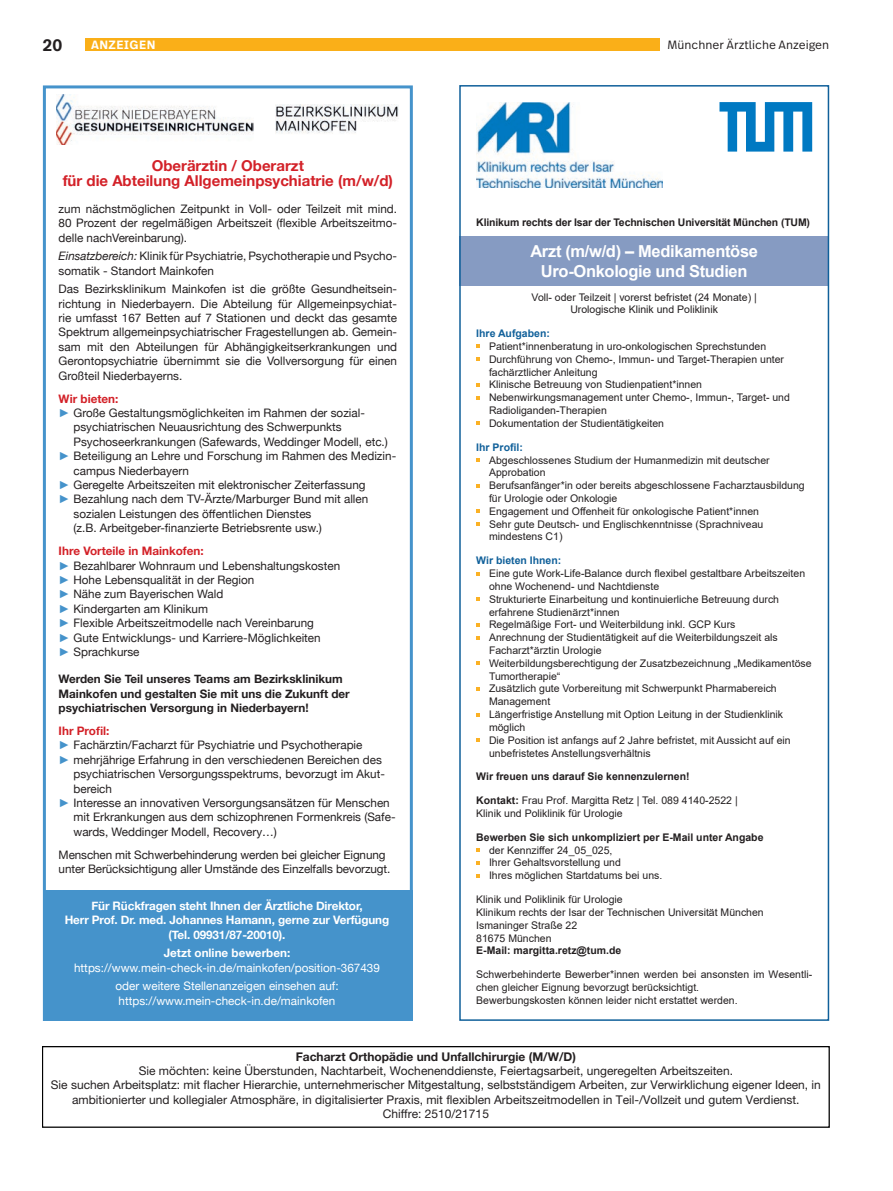
<style>
.page{position:relative;width:893px;height:1191px;background:#fff}
.page>*{position:absolute;margin:0;border:0;box-sizing:border-box;transform-origin:0 0}
.t1{font:700 16.5px/20px "Arial";letter-spacing:-.02em;color:#fff;text-align:center}
.t2{font:600 16.5px "Real Text Pro";color:#231f20}
.t3{font:700 15px/14.4px "Helvetica Neue";color:#d32128;text-align:center}
.t4{font:12px/14.4px "Helvetica Neue LT Com";color:#231f20;text-align:center}
.t5{font:700 12px "Helvetica Neue LT Com";color:#231f20}
.t6{font:300 12px "Real Text Pro";color:#231f20}
.t7{font:600 12px "Real Text Pro";letter-spacing:.04em;color:#fff}
.t8{font:11.7px/14.4px "Helvetica Neue";color:#231f20}
.t9{font:700 11.7px/14.4px "Helvetica Neue";letter-spacing:-.01em;color:#fff;text-align:center}
.t10{font:11.7px/18.6px "Helvetica Neue";color:#fff;text-align:center}
.t11{font:700 11.7px/14.4px "Helvetica Neue";color:#231f20}
.t12{font:700 11.7px "Helvetica Neue";color:#d32128}
.t13{font:10.5px/12.8px "Arial";color:#231f20}
.t14{font:700 10.5px "Arial";color:#231f20}
.t15{font:700 10.5px "Arial";color:#10609a}
.s1{font-style:italic}
.s2{font-family:"Arial";color:#4593cb}
.s3{font-weight:700;color:#d32128}
.s4{font-weight:700}
</style>
<div class="page">
<div style="left:85px;top:38px;width:574px;height:13px;background:#faaf18"></div>
<div style="left:43px;top:890px;width:369px;height:130px;background:#4593cb"></div>
<div style="left:43px;top:85px;width:369px;height:935px;border:3px solid #4593cb"></div>
<img style="left:276px;top:105px;width:122px;height:29px">
<img style="left:56px;top:94px;width:197px;height:51px">
<div style="left:459px;top:236px;width:370px;height:50px;background:#869bc2"></div>
<div style="left:459px;top:85px;width:370px;height:935px;border:2px solid #10609a"></div>
<svg style="left:476px;top:509px;width:3px;height:4px"></svg>
<svg style="left:476px;top:597px;width:3px;height:4px"></svg>
<svg style="left:476px;top:661px;width:3px;height:4px"></svg>
<svg style="left:719px;top:102px;width:93px;height:50px"></svg>
<img style="left:476px;top:102px;width:186px;height:85px">
<div style="left:43px;top:1046px;width:786px;height:81px;border:1px solid #000"></div>
<h1 class="t2" style="left:43px;top:33px;width:21px">20</h1>
<p class="t7" style="left:91px;top:36px;width:66px">ANZEIGEN</p>
<p class="t6" style="left:668px;top:36px;width:163px">Münchner Ärztliche Anzeigen</p>
<h2 class="t3" style="left:63px;top:159px;width:332px">Oberärztin / Oberarzt<br>für die Abteilung Allgemeinpsychiatrie (m/w/d)</h2>
<p class="t8" style="left:59px;top:202px;width:340px;text-align:justify">zum nächstmöglichen Zeitpunkt in Voll- oder Teilzeit mit mind.<br>80 Prozent der regelmäßigen Arbeitszeit (flexible Arbeitszeitmo&shy;delle nachVereinbarung).</p>
<p class="t8" style="left:59px;top:249px;width:340px"><span class="s1">Einsatzbereich:</span> Klinik für Psychiatrie, Psychotherapie und Psycho&shy;somatik - Standort Mainkofen</p>
<p class="t8" style="left:59px;top:282px;width:340px;text-align:justify">Das Bezirksklinikum Mainkofen ist die größte Gesundheitsein&shy;richtung in Niederbayern. Die Abteilung für Allgemeinpsychiat&shy;rie umfasst 167 Betten auf 7 Stationen und deckt das gesamte Spektrum allgemeinpsychiatrischer Fragestellungen ab. Gemein&shy;sam mit den Abteilungen für Abhängigkeitserkrankungen und Gerontopsychiatrie übernimmt sie die Vollversorgung für einen Großteil Niederbayerns.</p>
<p class="t12" style="left:59px;top:389px;width:61px">Wir bieten:</p>
<p class="t8" style="left:59px;top:406px;width:308px"><span class="s2">►</span> Große Gestaltungsmöglichkeiten im Rahmen der sozial-</p>
<p class="t8" style="left:73px;top:421px;width:270px">psychiatrischen Neuausrichtung des Schwerpunkts</p>
<p class="t8" style="left:73px;top:435px;width:316px">Psychoseerkrankungen (Safewards, Weddinger Modell, etc.)</p>
<p class="t8" style="left:59px;top:449px;width:339px"><span class="s2">►</span> Beteiligung an Lehre und Forschung im Rahmen des Medizin-</p>
<p class="t8" style="left:73px;top:464px;width:117px">campus Niederbayern</p>
<p class="t8" style="left:59px;top:478px;width:308px"><span class="s2">►</span> Geregelte Arbeitszeiten mit elektronischer Zeiterfassung</p>
<p class="t8" style="left:59px;top:493px;width:311px"><span class="s2">►</span> Bezahlung nach dem TV-Ärzte/Marburger Bund mit allen</p>
<p class="t8" style="left:73px;top:507px;width:239px">sozialen Leistungen des öffentlichen Dienstes</p>
<p class="t8" style="left:73px;top:521px;width:250px">(z.B. Arbeitgeber-finanzierte Betriebsrente usw.)</p>
<p class="t8" style="left:59px;top:544px;width:283px"><span class="s3">Ihre Vorteile in Mainkofen:<br></span><span class="s2">►</span> Bezahlbarer Wohnraum und Lebenshaltungskosten <span class="s2">►</span> Hohe Lebensqualität in der Region<br><span class="s2">►</span> Nähe zum Bayerischen Wald<br><span class="s2">►</span> Kindergarten am Klinikum<br><span class="s2">►</span> Flexible Arbeitszeitmodelle nach Vereinbarung<br><span class="s2">►</span> Gute Entwicklungs- und Karriere-Möglichkeiten<br><span class="s2">►</span> Sprachkurse</p>
<p class="t11" style="left:59px;top:672px;width:293px">Werden Sie Teil unseres Teams am Bezirksklinikum<br>Mainkofen und gestalten Sie mit uns die Zukunft der psychiatrischen Versorgung in Niederbayern!</p>
<p class="t12" style="left:59px;top:721px;width:52px">Ihr Profil:</p>
<p class="t8" style="left:59px;top:738px;width:305px"><span class="s2">►</span> Fachärztin/Facharzt für Psychiatrie und Psychotherapie</p>
<p class="t8" style="left:59px;top:753px;width:325px"><span class="s2">►</span> mehrjährige Erfahrung in den verschiedenen Bereichen des</p>
<p class="t8" style="left:73px;top:767px;width:313px">psychiatrischen Versorgungsspektrums, bevorzugt im Akut-</p>
<p class="t8" style="left:73px;top:782px;width:40px">bereich</p>
<p class="t8" style="left:59px;top:796px;width:333px"><span class="s2">►</span> Interesse an innovativen Versorgungsansätzen für Menschen</p>
<p class="t8" style="left:73px;top:810px;width:324px">mit Erkrankungen aus dem schizophrenen Formenkreis (Safe-</p>
<p class="t8" style="left:73px;top:825px;width:205px">wards, Weddinger Modell, Recovery…)</p>
<p class="t8" style="left:59px;top:848px;width:333px">Menschen mit Schwerbehinderung werden bei gleicher Eignung unter Berücksichtigung aller Umstände des Einzelfalls bevorzugt.</p>
<p class="t9" style="left:65px;top:898px;width:326px">Für Rückfragen steht Ihnen der Ärztliche Direktor,<br>Herr Prof. Dr. med. Johannes Hamann, gerne zur Verfügung (Tel. 09931/87-20010).</p>
<p class="t9" style="left:164px;top:946px;width:128px">Jetzt online bewerben:</p>
<p class="t10" style="left:74px;top:958px;width:307px">https://www.mein-check-in.de/mainkofen/position-367439 oder weitere Stellenanzeigen einsehen auf:</p>
<p class="t10" style="left:119px;top:992px;width:218px">https://www.mein-check-in.de/mainkofen</p>
<p class="t14" style="left:476px;top:214px;width:335px">Klinikum rechts der Isar der Technischen Universität München (TUM)</p>
<h1 class="t1" style="left:530px;top:241px;width:229px">Arzt (m/w/d) – Medikamentöse<br>Uro-Onkologie und Studien</h1>
<p class="t13" style="left:532px;top:290px;width:227px;text-align:center">Voll- oder Teilzeit | vorerst befristet (24 Monate) |<br>Urologische Klinik und Poliklinik</p>
<p class="t15" style="left:476px;top:326px;width:75px">Ihre Aufgaben:</p>
<p class="t13" style="left:489px;top:340px;width:302px">Patient*innenberatung in uro-onkologischen Sprechstunden Durchführung von Chemo-, Immun- und Target-Therapien unter fachärztlicher Anleitung<br>Klinische Betreuung von Studienpatient*innen Nebenwirkungsmanagement unter Chemo-, Immun-, Target- und Radioliganden-Therapien<br>Dokumentation der Studientätigkeiten</p>
<p class="t15" style="left:476px;top:439px;width:48px">Ihr Profil:</p>
<p class="t13" style="left:489px;top:453px;width:317px">Abgeschlossenes Studium der Humanmedizin mit deutscher Approbation<br>Berufsanfänger*in oder bereits abgeschlossene Facharztausbildung für Urologie oder Onkologie<br>Engagement und Offenheit für onkologische Patient*innen<br>Sehr gute Deutsch- und Englischkenntnisse (Sprachniveau mindestens C1)</p>
<p class="t15" style="left:476px;top:553px;width:87px">Wir bieten Ihnen:</p>
<p class="t13" style="left:489px;top:567px;width:324px">Eine gute Work-Life-Balance durch flexibel gestaltbare Arbeitszeiten ohne Wochenend- und Nachtdienste<br>Strukturierte Einarbeitung und kontinuierliche Betreuung durch erfahrene Studienärzt*innen<br>Regelmäßige Fort- und Weiterbildung inkl. GCP Kurs<br>Anrechnung der Studientätigkeit auf die Weiterbildungszeit als Facharzt*ärztin Urologie<br>Weiterbildungsberechtigung der Zusatzbezeichnung „Medikamentöse Tumortherapie“<br>Zusätzlich gute Vorbereitung mit Schwerpunkt Pharmabereich Management<br>Längerfristige Anstellung mit Option Leitung in der Studienklinik möglich<br>Die Position ist anfangs auf 2 Jahre befristet, mit Aussicht auf ein unbefristetes Anstellungsverhältnis</p>
<p class="t14" style="left:476px;top:769px;width:215px">Wir freuen uns darauf Sie kennenzulernen!</p>
<p class="t13" style="left:476px;top:794px;width:263px"><span class="s4">Kontakt:</span> Frau Prof. Margitta Retz | Tel. 089 4140-2522 |<br>Klinik und Poliklinik für Urologie</p>
<p class="t14" style="left:476px;top:829px;width:289px">Bewerben Sie sich unkompliziert per E-Mail unter Angabe</p>
<p class="t13" style="left:489px;top:843px;width:175px">der Kennziffer 24_05_025,<br>Ihrer Gehaltsvorstellung und<br>Ihres möglichen Startdatums bei uns.</p>
<p class="t13" style="left:476px;top:893px;width:289px">Klinik und Poliklinik für Urologie<br>Klinikum rechts der Isar der Technischen Universität München Ismaninger Straße 22<br>81675 München</p>
<p class="t14" style="left:476px;top:943px;width:147px">E-Mail: margitta.retz@tum.de</p>
<p class="t13" style="left:476px;top:968px;width:337px">Schwerbehinderte Bewerber*innen werden bei ansonsten im Wesentli&shy;chen gleicher Eignung bevorzugt berücksichtigt.<br>Bewerbungskosten können leider nicht erstattet werden.</p>
<p class="t5" style="left:296px;top:1048px;width:282px">Facharzt Orthopädie und Unfallchirurgie (M/W/D)</p>
<p class="t4" style="left:51px;top:1063px;width:772px">Sie möchten: keine Überstunden, Nachtarbeit, Wochenenddienste, Feiertagsarbeit, ungeregelten Arbeitszeiten.<br>Sie suchen Arbeitsplatz: mit flacher Hierarchie, unternehmerischer Mitgestaltung, selbstständigem Arbeiten, zur Verwirklichung eigener Ideen, in ambitionierter und kollegialer Atmosphäre, in digitalisierter Praxis, mit flexiblen Arbeitszeitmodellen in Teil-/Vollzeit und gutem Verdienst.<br>Chiffre: 2510/21715</p>
</div>
